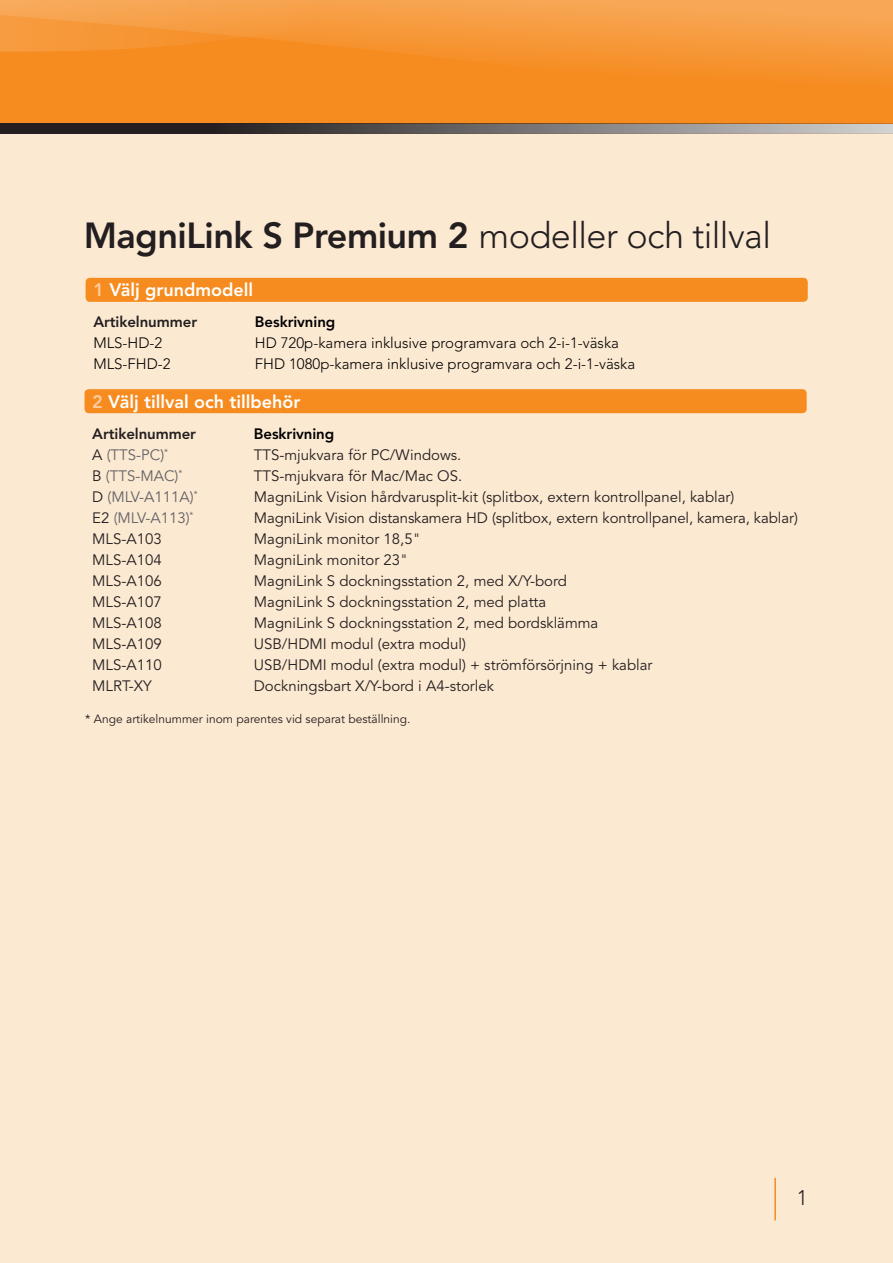
<style>
.page{position:relative;width:893px;height:1263px;background:#fff}
.page>*{position:absolute;margin:0;border:0;box-sizing:border-box;transform-origin:0 0}
.t1{font:800 36px "Avenir LT Std";letter-spacing:-.015em;color:#231f20}
.t2{font:300 21px "Avenir LT Std";color:#231f20}
.t3{font:800 18px "Avenir LT Std";color:#fff}
.t4{font:15px "Avenir LT Std";color:#231f20}
.t5{font:300 15px "Avenir LT Std";color:#000}
.t6{font:15px "Avenir LT Std";color:#636366}
.t7{font:800 15px "Avenir LT Std";letter-spacing:-.005em;color:#231f20}
.t8{font:800 15px "Avenir LT Std";letter-spacing:-.005em;color:#000}
.t9{font:12px "Avenir LT Std";color:#231f20}
.s1{font-weight:300}
.s2{color:#fccc9c}
.s3{color:#231f20}
</style>
<div class="page">
<div style="left:0;top:134px;width:893px;height:1129px;background:#fce9d2"></div>
<svg style="left:0;top:0;width:893px;height:123px;background:#f6932f"></svg>
<svg style="left:0;top:123px;width:893px;height:11px;background:#66605d"></svg>
<hr style="left:774px;top:1178px;width:2px;height:42px;background:#f68b1f">
<div style="left:86px;top:278px;width:722px;height:24px;background:#f68b1f;border-radius:4px"></div>
<div style="left:85px;top:389px;width:722px;height:24px;background:#f68b1f;border-radius:4px"></div>
<p class="t1" style="left:84px;top:215px;width:689px">MagniLink S Premium 2 <span class="s1">modeller och tillval</span></p>
<p class="t3" style="left:93px;top:279px;width:161px"><span class="s2">1</span> Välj grundmodell</p>
<p class="t7" style="left:93px;top:313px;width:105px">Artikelnummer</p>
<p class="t8" style="left:255px;top:313px;width:82px">Beskrivning</p>
<p class="t5" style="left:93px;top:334px;width:70px">MLS-HD-2</p>
<p class="t5" style="left:255px;top:334px;width:366px">HD 720p-kamera inklusive programvara och 2-i-1-väska</p>
<p class="t5" style="left:93px;top:355px;width:79px">MLS-FHD-2</p>
<p class="t5" style="left:255px;top:355px;width:382px">FHD 1080p-kamera inklusive programvara och 2-i-1-väska</p>
<p class="t3" style="left:92px;top:391px;width:210px"><span class="s2">2</span> Välj tillval och tillbehör</p>
<p class="t7" style="left:92px;top:424px;width:105px">Artikelnummer</p>
<p class="t8" style="left:254px;top:424px;width:82px">Beskrivning</p>
<p class="t6" style="left:92px;top:446px;width:77px"><span class="s3">A</span> (TTS-PC)<sup>*</sup></p>
<p class="t4" style="left:254px;top:446px;width:209px">TTS-mjukvara för PC/Windows.</p>
<p class="t6" style="left:92px;top:467px;width:92px"><span class="s3">B</span> (TTS-MAC)<sup>*</sup></p>
<p class="t4" style="left:254px;top:467px;width:210px">TTS-mjukvara för Mac/Mac OS.</p>
<p class="t6" style="left:92px;top:488px;width:107px"><span class="s3">D</span> (MLV-A111A)<sup>*</sup></p>
<p class="t4" style="left:254px;top:488px;width:482px">MagniLink Vision hårdvarusplit-kit (splitbox, extern kontrollpanel, kablar)</p>
<p class="t6" style="left:92px;top:509px;width:103px"><span class="s3">E2</span> (MLV-A113)<sup>*</sup></p>
<p class="t4" style="left:254px;top:509px;width:546px">MagniLink Vision distanskamera HD (splitbox, extern kontrollpanel, kamera, kablar)</p>
<p class="t4" style="left:92px;top:530px;width:71px">MLS-A103</p>
<p class="t4" style="left:254px;top:530px;width:168px">MagniLink monitor 18,5"</p>
<p class="t4" style="left:92px;top:551px;width:71px">MLS-A104</p>
<p class="t4" style="left:254px;top:551px;width:156px">MagniLink monitor 23"</p>
<p class="t4" style="left:92px;top:572px;width:71px">MLS-A106</p>
<p class="t4" style="left:254px;top:572px;width:315px">MagniLink S dockningsstation 2, med X/Y-bord</p>
<p class="t4" style="left:92px;top:593px;width:71px">MLS-A107</p>
<p class="t4" style="left:254px;top:593px;width:294px">MagniLink S dockningsstation 2, med platta</p>
<p class="t4" style="left:92px;top:614px;width:71px">MLS-A108</p>
<p class="t4" style="left:254px;top:614px;width:346px">MagniLink S dockningsstation 2, med bordsklämma</p>
<p class="t4" style="left:92px;top:635px;width:71px">MLS-A109</p>
<p class="t4" style="left:254px;top:635px;width:214px">USB/HDMI modul (extra modul)</p>
<p class="t4" style="left:92px;top:656px;width:71px">MLS-A110</p>
<p class="t4" style="left:254px;top:656px;width:400px">USB/HDMI modul (extra modul) + strömförsörjning + kablar</p>
<p class="t4" style="left:92px;top:677px;width:61px">MLRT-XY</p>
<p class="t4" style="left:254px;top:677px;width:242px">Dockningsbart X/Y-bord i A4-storlek</p>
<p class="t9" style="left:85px;top:712px;width:327px">* Ange artikelnummer inom parentes vid separat beställning.</p>
<p class="t2" style="left:797px;top:1185px;width:12px">1</p>
</div>
